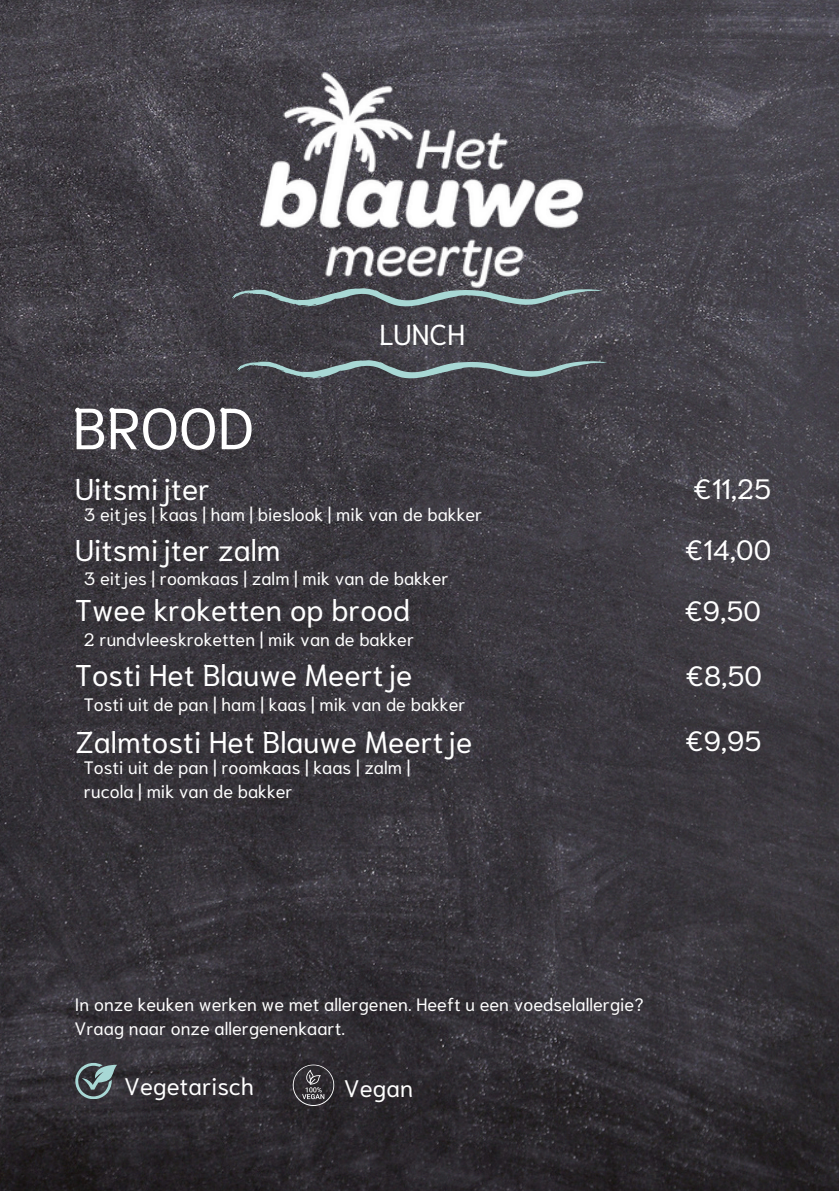
<style>
.page{position:relative;width:839px;height:1191px;background:#fff}
.page>*{position:absolute;margin:0;border:0;box-sizing:border-box;transform-origin:0 0}
.t1{font:58px "Niramit";color:#fff}
.t2{font:30px "Niramit";color:#fff}
.t3{font:28.8px "Niramit";color:#fff}
.t4{font:28px "Niramit";color:#fff}
.t5{font:24px "Niramit";color:#fff}
.t6{font:18px/24px "Niramit";color:#fff}
</style>
<div class="page">
<img style="left:0;top:0;width:838px;height:1191px">
<svg style="left:232px;top:288px;width:370px;height:18px;background:#626e72"></svg>
<img style="left:257px;top:70px;width:331px;height:217px">
<svg style="left:237px;top:360px;width:370px;height:18px;background:#606c70"></svg>
<svg style="left:75px;top:1063px;width:42px;height:36px;background:#5f6e71"></svg>
<svg style="left:293px;top:1065px;width:41px;height:41px;background:#4a474b"></svg>
<p class="t1" style="left:72px;top:385px;width:183px">BROOD</p>
<p class="t3" style="left:379px;top:313px;width:87px">LUNCH</p>
<h2 class="t2" style="left:75px;top:467px;width:136px">Uitsmijter</h2>
<p class="t6" style="left:84px;top:501px;width:400px">3 eitjes | kaas | ham | bieslook | mik van de bakker</p>
<h3 class="t2" style="left:75px;top:528px;width:207px">Uitsmijter zalm</h3>
<p class="t6" style="left:84px;top:565px;width:366px">3 eitjes | roomkaas | zalm | mik van de bakker</p>
<h1 class="t2" style="left:75px;top:588px;width:336px">Twee kroketten op brood</h1>
<h3 class="t6" style="left:84px;top:626px;width:332px">2 rundvleeskroketten | mik van de bakker</h3>
<p class="t2" style="left:75px;top:653px;width:339px">Tosti Het Blauwe Meertje</p>
<h3 class="t6" style="left:84px;top:691px;width:383px">Tosti uit de pan | ham | kaas | mik van de bakker</h3>
<p class="t2" style="left:75px;top:720px;width:398px">Zalmtosti Het Blauwe Meertje</p>
<p class="t6" style="left:84px;top:753px;width:328px">Tosti uit de pan | roomkaas | kaas | zalm |</p>
<h3 class="t6" style="left:84px;top:777px;width:210px">rucola | mik van de bakker</h3>
<p class="t4" style="left:693px;top:468px;width:79px">€11,25</p>
<h3 class="t4" style="left:684px;top:529px;width:88px">€14,00</h3>
<h3 class="t4" style="left:684px;top:590px;width:78px">€9,50</h3>
<p class="t4" style="left:685px;top:655px;width:78px">€8,50</p>
<h3 class="t4" style="left:685px;top:720px;width:78px">€9,95</h3>
<h3 class="t6" style="left:74px;top:991px;width:570px">In onze keuken werken we met allergenen. Heeft u een voedselallergie?<br>Vraag naar onze allergenenkaart.</h3>
<h3 class="t5" style="left:124px;top:1069px;width:131px">Vegetarisch</h3>
<h3 class="t5" style="left:344px;top:1071px;width:71px">Vegan</h3>
</div>
